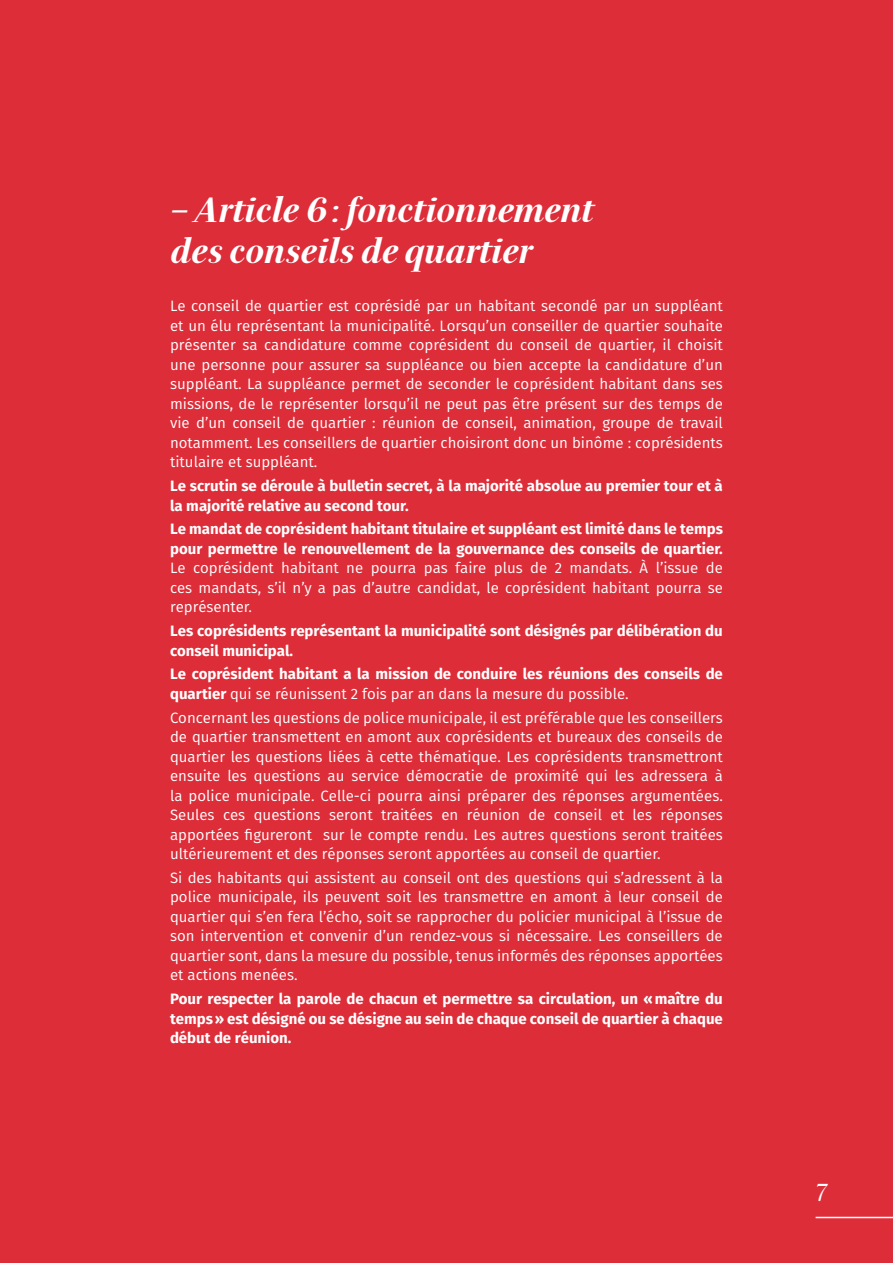
<style>
.page{position:relative;width:893px;height:1263px;background:#dd2d39}
.page>*{position:absolute;margin:0;border:0;box-sizing:border-box;transform-origin:0 0}
.t1{font:italic 900 34.5px/41.4px "Serif 72 Beta";color:#fff}
.t2{font:italic 24px "Serif 72 Beta";color:#fff}
.t3{font:15px/19.5px "Fira Sans";color:#fff;text-align:justify}
.t4{font:700 15px/19.5px "Fira Sans";color:#fff}
.s1{font-weight:400}
</style>
<div class="page">
<hr style="left:816px;top:1217px;width:77px;height:1px;background:#fff">
<h1 class="t1" style="left:170px;top:189px;width:424px">– Article 6 : fonctionnement des conseils de quartier</h1>
<p class="t3" style="left:170px;top:296px;width:554px">Le conseil de quartier est coprésidé par un habitant secondé par un suppléant et un élu représentant la municipalité. Lorsqu’un conseiller de quartier souhaite présenter sa candidature comme coprésident du conseil de quartier, il choisit une personne pour assurer sa suppléance ou bien accepte la candidature d’un suppléant. La suppléance permet de seconder le coprésident habitant dans ses missions, de le représenter lorsqu’il ne peut pas être présent sur des temps de vie d’un conseil de quartier : réunion de conseil, animation, groupe de travail notamment. Les conseillers de quartier choisiront donc un binôme : coprésidents titulaire et suppléant.</p>
<p class="t4" style="left:170px;top:476px;width:554px">Le scrutin se déroule à bulletin secret, à la majorité absolue au premier tour et à la majorité relative au second tour.</p>
<p class="t4" style="left:170px;top:519px;width:554px">Le mandat de coprésident habitant titulaire et suppléant est limité dans le temps pour permettre le renouvellement de la gouvernance des conseils de quartier.</p>
<p class="t3" style="left:170px;top:558px;width:554px">Le coprésident habitant ne pourra pas faire plus de 2 mandats. À l’issue de ces mandats, s’il n’y a pas d’autre candidat, le coprésident habitant pourra se représenter.</p>
<p class="t4" style="left:170px;top:621px;width:554px">Les coprésidents représentant la municipalité sont désignés par délibération du conseil municipal.</p>
<p class="t4" style="left:170px;top:664px;width:554px">Le coprésident habitant a la mission de conduire les réunions des conseils de quartier <span class="s1">qui se réunissent 2 fois par an dans la mesure du possible.</span></p>
<p class="t3" style="left:170px;top:708px;width:554px">Concernant les questions de police municipale, il est préférable que les conseillers de quartier transmettent en amont aux coprésidents et bureaux des conseils de quartier les questions liées à cette thématique. Les coprésidents transmettront ensuite les questions au service démocratie de proximité qui les adressera à la police municipale. Celle-ci pourra ainsi préparer des réponses argumentées.<br>Seules ces questions seront traitées en réunion de conseil et les réponses apportées figureront sur le compte rendu. Les autres questions seront traitées ultérieurement et des réponses seront apportées au conseil de quartier.</p>
<p class="t3" style="left:170px;top:868px;width:554px">Si des habitants qui assistent au conseil ont des questions qui s’adressent à la police municipale, ils peuvent soit les transmettre en amont à leur conseil de quartier qui s’en fera l’écho, soit se rapprocher du policier municipal à l’issue de son intervention et convenir d’un rendez-vous si nécessaire. Les conseillers de quartier sont, dans la mesure du possible, tenus informés des réponses apportées et actions menées.</p>
<p class="t4" style="left:170px;top:989px;width:554px;text-align:justify">Pour respecter la parole de chacun et permettre sa circulation, un «maître du temps» est désigné ou se désigne au sein de chaque conseil de quartier à chaque début de réunion.</p>
<h2 class="t2" style="left:816px;top:1179px;width:12px">7</h2>
</div>
